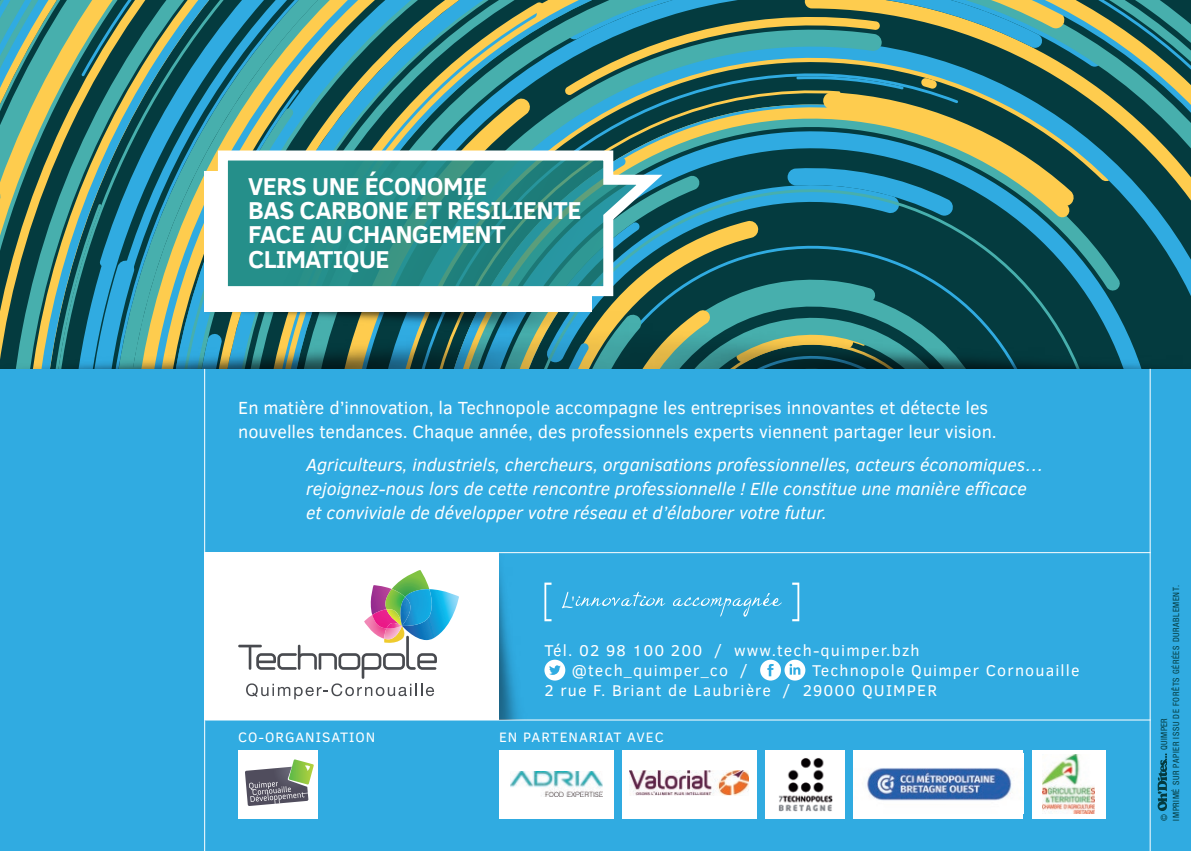
<style>
.page{position:relative;width:1191px;height:851px;background:#fff}
.page>*{position:absolute;margin:0;border:0;box-sizing:border-box;transform-origin:0 0}
.t1{font:700 25px/24.4px "Clear Sans";letter-spacing:-.02em;color:#fff}
.t2{font:italic 18px/24px "Clear Sans";color:#fff}
.t3{font:18px/24px "Clear Sans";color:#fff}
.t4{font:16px/20px "Clear Sans";letter-spacing:.07em;color:#fff}
.t5{font:14px "Clear Sans";letter-spacing:.07em;color:#fff}
.t6{font:condensed 8.6px "Helvetica Neue LT Std";letter-spacing:.07em;color:#043b3f}
.t7{font:condensed 8.6px "Helvetica Neue LT Std";letter-spacing:.04em;color:#043b3f}
</style>
<div class="page">
<div style="left:0;top:369px;width:1191px;height:481px;background:#30abe1"></div>
<svg style="left:0;top:0;width:1191px;height:313px;background:#447e75"></svg>
<hr style="left:205px;top:552px;width:945px;height:1px;background:#fff">
<hr style="left:205px;top:719px;width:945px;height:1px;background:#fff">
<hr style="left:204px;top:369px;width:1px;height:481px;background:#fff">
<hr style="left:1149px;top:369px;width:1px;height:481px;background:#fff">
<img style="left:0;top:313px;width:1191px;height:56px">
<svg style="left:554px;top:659px;width:11px;height:21px"></svg>
<svg style="left:760px;top:659px;width:45px;height:21px"></svg>
<div style="left:499px;top:750px;width:115px;height:68px;background:#fff"></div>
<img style="left:510px;top:771px;width:92px;height:25px">
<div style="left:765px;top:750px;width:80px;height:68px;background:#fff"></div>
<img style="left:778px;top:758px;width:54px;height:53px">
<div style="left:1031px;top:750px;width:74px;height:68px;background:#fff"></div>
<img style="left:1042px;top:754px;width:52px;height:59px">
<div style="left:854px;top:750px;width:169px;height:68px;background:#fff"></div>
<img style="left:867px;top:768px;width:145px;height:33px">
<div style="left:622px;top:750px;width:135px;height:68px;background:#fff"></div>
<img style="left:630px;top:770px;width:119px;height:25px">
<div style="left:204px;top:552px;width:295px;height:167px;background:#fff"></div>
<svg style="left:238px;top:570px;width:221px;height:129px"></svg>
<img style="left:499px;top:552px;width:55px;height:167px">
<svg style="left:1157px;top:753px;width:10px;height:57px"></svg>
<img style="left:205px;top:311px;width:423px;height:34px">
<div style="left:238px;top:750px;width:79px;height:68px;background:#fff"></div>
<svg style="left:245px;top:759px;width:69px;height:47px"></svg>
<svg style="left:562px;top:591px;width:103px;height:17px"></svg>
<svg style="left:673px;top:593px;width:109px;height:23px"></svg>
<svg style="left:544px;top:582px;width:7px;height:39px"></svg>
<svg style="left:792px;top:582px;width:7px;height:39px"></svg>
<div style="left:204px;top:171px;width:21px;height:138px;background:#fff"></div>
<svg style="left:213px;top:145px;width:462px;height:156px;background:#4c9c97"></svg>
<div style="left:204px;top:291px;width:387px;height:20px;background:#fff"></div>
<h1 class="t1" style="left:248px;top:173px;width:335px">VERS UNE ÉCONOMIE<br>BAS CARBONE ET RÉSILIENTE<br>FACE AU CHANGEMENT<br>CLIMATIQUE</h1>
<p class="t3" style="left:238px;top:396px;width:760px">En matière d’innovation, la Technopole accompagne les entreprises innovantes et détecte les nouvelles tendances. Chaque année, des professionnels experts viennent partager leur vision.</p>
<p class="t2" style="left:306px;top:452px;width:738px">Agriculteurs, industriels, chercheurs, organisations professionnelles, acteurs économiques… rejoignez-nous lors de cette rencontre professionnelle ! Elle constitue une manière efficace et conviviale de développer votre réseau et d’élaborer votre futur.</p>
<p class="t5" style="left:238px;top:727px;width:139px">CO-ORGANISATION</p>
<p class="t4" style="left:572px;top:639px;width:349px;text-indent:-27px">Tél. 02 98 100 200 / www.tech-quimper.bzh @tech_quimper_co /</p>
<p class="t4" style="left:544px;top:659px;width:536px;text-indent:267px">Technopole Quimper Cornouaille<br>2 rue F. Briant de Laubrière / 29000 QUIMPER</p>
<p class="t5" style="left:499px;top:727px;width:166px">EN PARTENARIAT AVEC</p>
<p class="t6" style="left:1171px;top:820px;width:237px;rotate:-90deg">IMPRIMÉ SUR PAPIER ISSU DE FORÊTS GÉRÉES DURABLEMENT.</p>
<p class="t7" style="left:1159px;top:749px;width:33px;rotate:-90deg">QUIMPER</p>
<p class="t6" style="left:1159px;top:820px;width:8px;rotate:-90deg">©</p>
</div>
